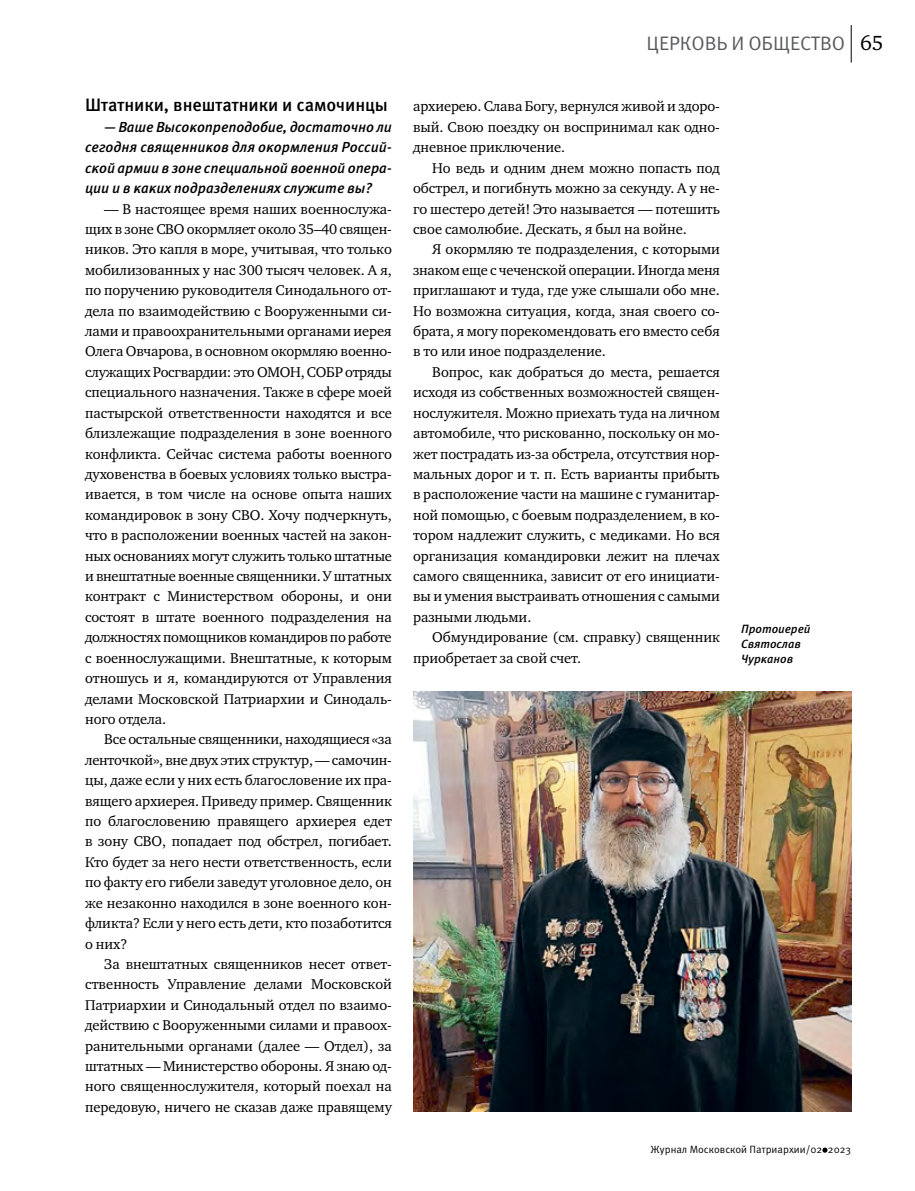
<style>
.page{position:relative;width:915px;height:1191px;background:#fff}
.page>*{position:absolute;margin:0;border:0;box-sizing:border-box;transform-origin:0 0}
.t1{font:19.5px "Meta Pro";letter-spacing:-.005em;color:#58595b}
.t2{font:500 18px "Meta Pro";letter-spacing:-.005em;color:#000}
.t3{font:14.55px/20.4px "Charter ITC";letter-spacing:-.005em;color:#000;text-align:justify}
.t4{font:italic 500 14.55px/20.4px "Meta Pro";letter-spacing:-.005em;color:#000;text-align:justify}
.t5{font:italic 500 12px/15px "Meta Pro";letter-spacing:-.005em;color:#000}
.t6{font:10.5px "Meta Pro";color:#000}
.s1{font-family:"Charter ITC";font-size:21px;color:#000}
</style>
<div class="page">
<svg style="left:822px;top:1147px;width:5px;height:5px"></svg>
<hr style="left:850px;top:25px;width:1px;height:38px;background:#000">
<img style="left:413px;top:691px;width:437px;height:421px">
<p class="t2" style="left:85px;top:94px;width:304px">Штатники, внештатники и самочинцы</p>
<p class="t4" style="left:85px;top:117px;width:308px;text-indent:19px">— Ваше Высокопреподобие, достаточно ли сегодня священников для окормления Россий&shy;ской армии в зоне специальной военной опера&shy;ции и в каких подразделениях служите вы?</p>
<p class="t3" style="left:85px;top:198px;width:308px;text-indent:19px">— В настоящее время наших военнослужа&shy;щих в зоне СВО окормляет около 35–40 священ&shy;ников. Это капля в море, учитывая, что только мобилизованных у нас 300 тысяч человек. А я, по поручению руководителя Синодального от&shy;дела по взаимодействию с Вооруженными си&shy;лами и правоохранительными органами иерея Олега Овчарова, в основном окормляю военно&shy;служащих Росгвардии: это ОМОН, СОБР отряды специального назначения. Также в сфере моей пастырской ответственности находятся и все близлежащие подразделения в зоне военного конфликта. Сейчас система работы военного духовенства в боевых условиях только выстра&shy;ивается, в том числе на основе опыта наших командировок в зону СВО. Хочу подчеркнуть, что в расположении военных частей на закон&shy;ных основаниях могут служить только штатные и внештатные военные священники. У штатных контракт с Министерством обороны, и они состоят в штате военного подразделения на должностях помощников командиров по работе с военнослужащими. Внештатные, к которым отношусь и я, командируются от Управления делами Московской Патриархии и Синодаль&shy;ного отдела.</p>
<p class="t3" style="left:85px;top:729px;width:308px;text-indent:19px">Все остальные священники, находящиеся «за ленточкой», вне двух этих структур, — самочин&shy;цы, даже если у них есть благословение их пра&shy;вящего архиерея. Приведу пример. Священник по благословению правящего архиерея едет в зону СВО, попадает под обстрел, погибает.<br>Кто будет за него нести ответственность, если по факту его гибели заведут уголовное дело, он же незаконно находился в зоне военного кон&shy;фликта? Если у него есть дети, кто позаботится о них?</p>
<p class="t3" style="left:85px;top:953px;width:308px;text-indent:19px">За внештатных священников несет ответ&shy;ственность Управление делами Московской Патриархии и Синодальный отдел по взаимо&shy;действию с Вооруженными силами и правоох&shy;ранительными органами (далее — Отдел), за штатных — Министерство обороны. Я знаю од&shy;ного священнослужителя, который поехал на передовую, ничего не сказав даже правящему</p>
<h1 class="t1" style="left:646px;top:31px;width:238px">ЦЕРКОВЬ И ОБЩЕСТВО <span class="s1">65</span></h1>
<p class="t3" style="left:413px;top:96px;width:308px">архиерею. Слава Богу, вернулся живой и здоро&shy;вый. Свою поездку он воспринимал как одно&shy;дневное приключение.</p>
<p class="t3" style="left:413px;top:157px;width:308px;text-indent:19px">Но ведь и одним днем можно попасть под обстрел, и погибнуть можно за секунду. А у не&shy;го шестеро детей! Это называется — потешить свое самолюбие. Дескать, я был на войне.</p>
<p class="t3" style="left:413px;top:239px;width:308px;text-indent:19px">Я окормляю те подразделения, с которыми знаком еще с чеченской операции. Иногда меня приглашают и туда, где уже слышали обо мне.<br>Но возможна ситуация, когда, зная своего со&shy;брата, я могу порекомендовать его вместо себя в то или иное подразделение.</p>
<p class="t3" style="left:413px;top:362px;width:308px;text-indent:19px">Вопрос, как добраться до места, решается исходя из собственных возможностей священ&shy;нослужителя. Можно приехать туда на личном автомобиле, что рискованно, поскольку он мо&shy;жет пострадать из-за обстрела, отсутствия нор&shy;мальных дорог и т. п. Есть варианты прибыть в расположение части на машине с гуманитар&shy;ной помощью, с боевым подразделением, в ко&shy;тором надлежит служить, с медиками. Но вся организация командировки лежит на плечах самого священника, зависит от его инициати&shy;вы и умения выстраивать отношения с самыми разными людьми.</p>
<p class="t3" style="left:413px;top:627px;width:308px;text-indent:19px">Обмундирование (см. справку) священник приобретает за свой счет.</p>
<p class="t5" style="left:741px;top:621px;width:71px">Протоиерей<br>Святослав<br>Чурканов</p>
<p class="t6" style="left:650px;top:1142px;width:202px">Журнал Московской Патриархии/02 2023</p>
</div>
